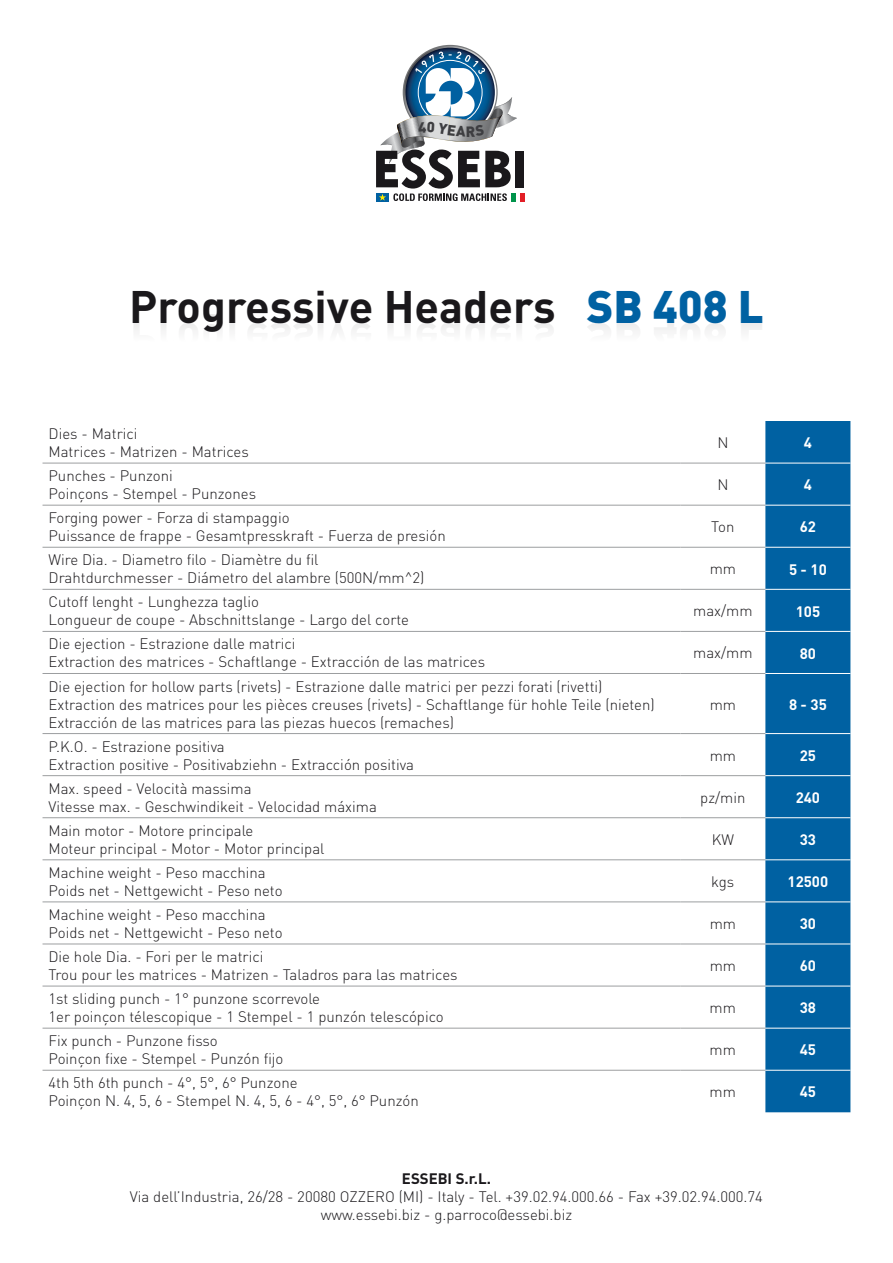
<style>
.page{position:relative;width:893px;height:1263px;background:#fff}
.page>*{position:absolute;margin:0;border:0;box-sizing:border-box;transform-origin:0 0}
.t1{font:700 45px "DIN";color:#1a181b}
.t2{font:300 15px/18px "DIN";color:#1a181b}
.t3{font:700 15px "DIN";color:#fff}
.t4{font:700 15px "DIN";color:#1a181b}
.s1{font-weight:900;color:#0061a2}
</style>
<div class="page">
<div style="left:765px;top:421px;width:85px;height:691px;background:#0061a2"></div>
<hr style="left:43px;top:463px;width:637px;height:1px;background:#9c9ea0">
<hr style="left:680px;top:463px;width:85px;height:1px;background:#9c9ea0">
<hr style="left:43px;top:505px;width:637px;height:1px;background:#9c9ea0">
<hr style="left:680px;top:505px;width:85px;height:1px;background:#9c9ea0">
<hr style="left:43px;top:547px;width:637px;height:1px;background:#9c9ea0">
<hr style="left:680px;top:547px;width:85px;height:1px;background:#9c9ea0">
<hr style="left:43px;top:589px;width:637px;height:1px;background:#9c9ea0">
<hr style="left:680px;top:589px;width:85px;height:1px;background:#9c9ea0">
<hr style="left:43px;top:631px;width:637px;height:1px;background:#9c9ea0">
<hr style="left:680px;top:631px;width:85px;height:1px;background:#9c9ea0">
<hr style="left:43px;top:673px;width:637px;height:1px;background:#9c9ea0">
<hr style="left:680px;top:673px;width:85px;height:1px;background:#9c9ea0">
<hr style="left:43px;top:733px;width:637px;height:1px;background:#9c9ea0">
<hr style="left:680px;top:733px;width:85px;height:1px;background:#9c9ea0">
<hr style="left:43px;top:775px;width:637px;height:1px;background:#9c9ea0">
<hr style="left:680px;top:775px;width:85px;height:1px;background:#9c9ea0">
<hr style="left:43px;top:817px;width:637px;height:1px;background:#9c9ea0">
<hr style="left:680px;top:817px;width:85px;height:1px;background:#9c9ea0">
<hr style="left:43px;top:859px;width:637px;height:1px;background:#9c9ea0">
<hr style="left:680px;top:859px;width:85px;height:1px;background:#9c9ea0">
<hr style="left:43px;top:901px;width:637px;height:1px;background:#9c9ea0">
<hr style="left:680px;top:901px;width:85px;height:1px;background:#9c9ea0">
<hr style="left:43px;top:943px;width:637px;height:1px;background:#9c9ea0">
<hr style="left:680px;top:943px;width:85px;height:1px;background:#9c9ea0">
<hr style="left:43px;top:986px;width:637px;height:1px;background:#9c9ea0">
<hr style="left:680px;top:986px;width:85px;height:1px;background:#9c9ea0">
<hr style="left:43px;top:1028px;width:637px;height:1px;background:#9c9ea0">
<hr style="left:680px;top:1028px;width:85px;height:1px;background:#9c9ea0">
<hr style="left:43px;top:1070px;width:637px;height:1px;background:#9c9ea0">
<hr style="left:680px;top:1070px;width:85px;height:1px;background:#9c9ea0">
<hr style="left:765px;top:463px;width:85px;height:1px;background:#fff">
<hr style="left:765px;top:505px;width:85px;height:1px;background:#fff">
<hr style="left:765px;top:547px;width:85px;height:1px;background:#fff">
<hr style="left:765px;top:589px;width:85px;height:1px;background:#fff">
<hr style="left:765px;top:631px;width:85px;height:1px;background:#fff">
<hr style="left:765px;top:673px;width:85px;height:1px;background:#fff">
<hr style="left:765px;top:733px;width:85px;height:1px;background:#fff">
<hr style="left:765px;top:775px;width:85px;height:1px;background:#fff">
<hr style="left:765px;top:817px;width:85px;height:1px;background:#fff">
<hr style="left:765px;top:859px;width:85px;height:1px;background:#fff">
<hr style="left:765px;top:901px;width:85px;height:1px;background:#fff">
<hr style="left:765px;top:943px;width:85px;height:1px;background:#fff">
<hr style="left:765px;top:986px;width:85px;height:1px;background:#fff">
<hr style="left:765px;top:1028px;width:85px;height:1px;background:#fff">
<hr style="left:765px;top:1070px;width:85px;height:1px;background:#fff">
<svg style="left:376px;top:51px;width:148px;height:150px"></svg>
<h1 class="t1" style="left:129px;top:277px;width:636px">Progressive Headers <span class="s1">SB 408 L</span></h1>
<p class="t2" style="left:49px;top:424px;width:202px">Dies - Matrici<br>Matrices - Matrizen - Matrices</p>
<p class="t2" style="left:717px;top:433px;width:13px">N</p>
<p class="t3" style="left:804px;top:433px;width:10px">4</p>
<p class="t2" style="left:49px;top:467px;width:209px">Punches - Punzoni<br>Poinçons - Stempel - Punzones</p>
<p class="t2" style="left:717px;top:476px;width:13px">N</p>
<p class="t3" style="left:804px;top:475px;width:10px">4</p>
<p class="t2" style="left:49px;top:509px;width:399px">Forging power - Forza di stampaggio<br>Puissance de frappe - Gesamtpresskraft - Fuerza de presión</p>
<p class="t2" style="left:711px;top:518px;width:25px">Ton</p>
<p class="t3" style="left:800px;top:517px;width:18px">62</p>
<p class="t2" style="left:49px;top:551px;width:377px">Wire Dia. - Diametro filo - Diamètre du fil<br>Drahtdurchmesser - Diámetro del alambre (500N/mm^2)</p>
<p class="t2" style="left:710px;top:560px;width:28px">mm</p>
<p class="t3" style="left:789px;top:559px;width:39px">5 - 10</p>
<p class="t2" style="left:49px;top:593px;width:362px">Cutoff lenght - Lunghezza taglio<br>Longueur de coupe - Abschnittslange - Largo del corte</p>
<p class="t2" style="left:693px;top:602px;width:61px">max/mm</p>
<p class="t3" style="left:796px;top:601px;width:26px">105</p>
<p class="t2" style="left:49px;top:635px;width:438px">Die ejection - Estrazione dalle matrici<br>Extraction des matrices - Schaftlange - Extracción de las matrices</p>
<p class="t2" style="left:693px;top:644px;width:61px">max/mm</p>
<p class="t3" style="left:800px;top:643px;width:18px">80</p>
<p class="t2" style="left:48px;top:677px;width:608px">Die ejection for hollow parts (rivets) - Estrazione dalle matrici per pezzi forati (rivetti)<br>Extraction des matrices pour les pièces creuses (rivets) - Schaftlange für hohle Teile (nieten)<br>Extracción de las matrices para las piezas huecos (remaches)</p>
<p class="t2" style="left:710px;top:695px;width:28px">mm</p>
<p class="t3" style="left:789px;top:694px;width:39px">8 - 35</p>
<p class="t2" style="left:48px;top:737px;width:367px">P.K.O. - Estrazione positiva<br>Extraction positive - Positivabziehn - Extracción positiva</p>
<p class="t2" style="left:710px;top:746px;width:28px">mm</p>
<p class="t3" style="left:800px;top:746px;width:18px">25</p>
<p class="t2" style="left:48px;top:779px;width:330px">Max. speed - Velocità massima<br>Vitesse max. - Geschwindikeit - Velocidad máxima</p>
<p class="t2" style="left:700px;top:788px;width:47px">pz/min</p>
<p class="t3" style="left:796px;top:788px;width:26px">240</p>
<p class="t2" style="left:48px;top:821px;width:278px">Main motor - Motore principale<br>Moteur principal - Motor - Motor principal</p>
<p class="t2" style="left:712px;top:830px;width:24px">KW</p>
<p class="t3" style="left:800px;top:830px;width:18px">33</p>
<p class="t2" style="left:48px;top:863px;width:236px">Machine weight - Peso macchina<br>Poids net - Nettgewicht - Peso neto</p>
<p class="t2" style="left:711px;top:872px;width:25px">kgs</p>
<p class="t3" style="left:787px;top:872px;width:42px">12500</p>
<p class="t2" style="left:48px;top:905px;width:236px">Machine weight - Peso macchina<br>Poids net - Nettgewicht - Peso neto</p>
<p class="t2" style="left:710px;top:914px;width:28px">mm</p>
<p class="t3" style="left:800px;top:914px;width:18px">30</p>
<p class="t2" style="left:48px;top:947px;width:411px">Die hole Dia. - Fori per le matrici<br>Trou pour les matrices - Matrizen - Taladros para las matrices</p>
<p class="t2" style="left:48px;top:989px;width:397px">1st sliding punch - 1° punzone scorrevole<br>1er poinçon télescopique - 1 Stempel - 1 punzón telescópico</p>
<p class="t2" style="left:48px;top:1032px;width:237px">Fix punch - Punzone fisso<br>Poinçon fixe - Stempel - Punzón fijo</p>
<p class="t2" style="left:48px;top:1074px;width:372px">4th 5th 6th punch - 4°, 5°, 6° Punzone<br>Poinçon N. 4, 5, 6 - Stempel N. 4, 5, 6 - 4°, 5°, 6° Punzón</p>
<p class="t2" style="left:710px;top:956px;width:28px">mm</p>
<p class="t3" style="left:800px;top:956px;width:18px">60</p>
<p class="t2" style="left:710px;top:998px;width:28px">mm</p>
<p class="t3" style="left:800px;top:998px;width:18px">38</p>
<p class="t2" style="left:710px;top:1041px;width:28px">mm</p>
<p class="t3" style="left:800px;top:1040px;width:18px">45</p>
<p class="t2" style="left:710px;top:1083px;width:28px">mm</p>
<p class="t3" style="left:800px;top:1082px;width:18px">45</p>
<p class="t4" style="left:402px;top:1169px;width:91px">ESSEBI S.r.L.</p>
<p class="t2" style="left:130px;top:1188px;width:635px;text-align:center">Via dell’Industria, 26/28 - 20080 OZZERO (MI) - Italy - Tel. +39.02.94.000.66 - Fax +39.02.94.000.74 www.essebi.biz - g.parroco@essebi.biz</p>
</div>
